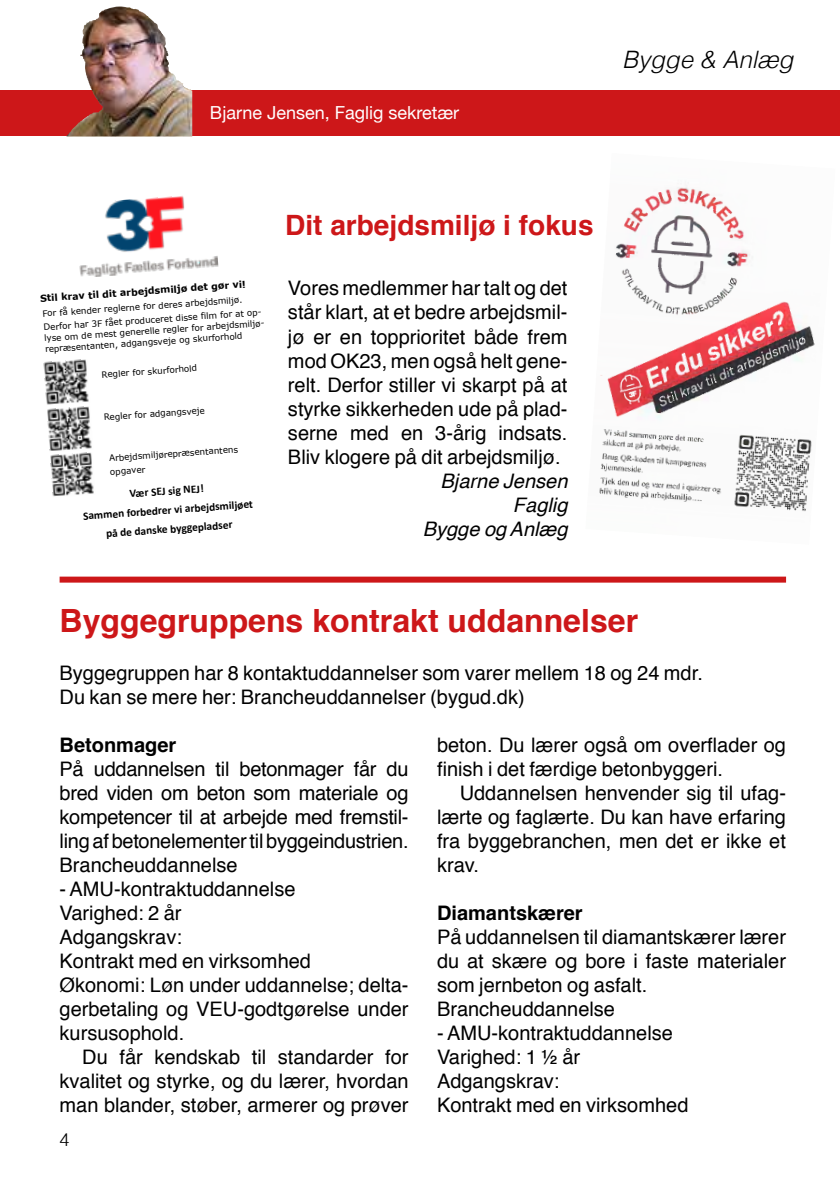
<style>
.page{position:relative;width:840px;height:1191px;background:#fff}
.page>*{position:absolute;margin:0;border:0;box-sizing:border-box;transform-origin:0 0}
.t1{font:700 32px "Helvetica";color:#cd1719}
.t2{font:700 28px "Helvetica";color:#cd1719}
.t3{font:italic 300 24px "Helvetica";color:#000}
.t4{font:20px/24px "Helvetica";color:#000}
.t5{font:italic 20px/24px "Helvetica";color:#000;text-align:right}
.t6{font:700 20px "Helvetica";color:#000}
.t7{font:18px "Helvetica Neue";color:#fff}
.t8{font:300 18px "Helvetica";color:#000}
.t9{font:700 11.4px/19px "Calibri";color:#000;text-align:center}
.t10{font:700 9.6px "Verdana";color:#000}
.t11{font:8.8px/13.6px "Verdana";color:#000}
</style>
<div class="page">
<div style="left:0;top:91px;width:839px;height:45px;background:#cd1719"></div>
<img style="left:66px;top:9px;width:126px;height:127px">
<img style="left:79px;top:196px;width:139px;height:81px">
<img style="left:50px;top:452px;width:44px;height:45px">
<img style="left:47px;top:406px;width:45px;height:45px">
<img style="left:43px;top:359px;width:46px;height:46px">
<img style="left:599px;top:187px;width:216px;height:325px">
<div style="left:60px;top:576px;width:725px;height:6px;background:#cd1719"></div>
<p class="t7" style="left:210px;top:100px;width:251px">Bjarne Jensen, Faglig sekretær</p>
<p class="t3" style="left:622px;top:39px;width:172px">Bygge &amp; Anlæg</p>
<p class="t10" style="left:40px;top:291px;width:207px;rotate:-4deg">Stil krav til dit arbejdsmiljø det gør vi!</p>
<p class="t11" style="left:42px;top:306px;width:220px;rotate:-4deg">For få kender reglerne for deres arbejdsmiljø.<br>Derfor har 3F fået produceret disse film for at op-</p>
<p class="t11" style="left:44px;top:332px;width:222px;line-height:11.2px;rotate:-4deg">lyse om de mest generelle regler for arbejdsmiljø&shy;repræsentanten, adgangsveje og skurforhold</p>
<p class="t11" style="left:101px;top:368px;width:97px;rotate:-4deg">Regler for skurforhold</p>
<p class="t11" style="left:103px;top:410px;width:103px;rotate:-4deg">Regler for adgangsveje</p>
<p class="t11" style="left:109px;top:451px;width:131px;rotate:-4deg">Arbejdsmiljørepræsentantens opgaver</p>
<p class="t9" style="left:81px;top:487px;width:172px;rotate:-4deg">Vær SEJ sig NEJ!<br>Sammen forbedrer vi arbejdsmiljøet på de danske byggepladser</p>
<h2 class="t2" style="left:285px;top:203px;width:310px">Dit arbejdsmiljø i fokus</h2>
<p class="t4" style="left:288px;top:277px;width:281px;text-align:justify">Vores medlemmer har talt og det står klart, at et bedre arbejdsmil&shy;jø er en topprioritet både frem mod OK23, men også helt gene&shy;relt. Derfor stiller vi skarpt på at styrke sikkerheden ude på plad&shy;serne med en 3-årig indsats.<br>Bliv klogere på dit arbejdsmiljø.</p>
<p class="t5" style="left:422px;top:469px;width:146px">Bjarne Jensen<br>Faglig<br>Bygge og Anlæg</p>
<h1 class="t1" style="left:60px;top:595px;width:579px">Byggegruppens kontrakt uddannelser</h1>
<p class="t4" style="left:60px;top:661px;width:644px">Byggegruppen har 8 kontaktuddannelser som varer mellem 18 og 24 mdr.<br>Du kan se mere her: Brancheuddannelser (bygud.dk)</p>
<p class="t6" style="left:60px;top:728px;width:118px">Betonmager</p>
<p class="t4" style="left:60px;top:757px;width:350px;text-align:justify">På uddannelsen til betonmager får du bred viden om beton som materiale og kompetencer til at arbejde med fremstil&shy;ling af betonelementer til byggeindustrien.<br>Brancheuddannelse</p>
<p class="t4" style="left:60px;top:877px;width:350px">- AMU-kontraktuddannelse<br>Varighed: 2 år<br>Adgangskrav:<br>Kontrakt med en virksomhed<br>Økonomi: Løn under uddannelse; delta&shy;gerbetaling og VEU-godtgørelse under kursusophold.</p>
<p class="t4" style="left:60px;top:1045px;width:350px;text-align:justify;text-indent:23px">Du får kendskab til standarder for kvalitet og styrke, og du lærer, hvordan man blander, støber, armerer og prøver</p>
<p class="t4" style="left:437px;top:733px;width:350px">beton. Du lærer også om overflader og finish i det færdige betonbyggeri.</p>
<p class="t4" style="left:437px;top:781px;width:350px;text-align:justify;text-indent:23px">Uddannelsen henvender sig til ufag&shy;lærte og faglærte. Du kan have erfaring fra byggebranchen, men det er ikke et krav.</p>
<p class="t6" style="left:437px;top:896px;width:147px">Diamantskærer</p>
<p class="t4" style="left:437px;top:925px;width:350px">På uddannelsen til diamantskærer lærer du at skære og bore i faste materialer som jernbeton og asfalt.<br>Brancheuddannelse</p>
<p class="t4" style="left:437px;top:1021px;width:253px">- AMU-kontraktuddannelse<br>Varighed: 1 ½ år<br>Adgangskrav:<br>Kontrakt med en virksomhed</p>
<p class="t8" style="left:60px;top:1124px;width:12px">4</p>
</div>
